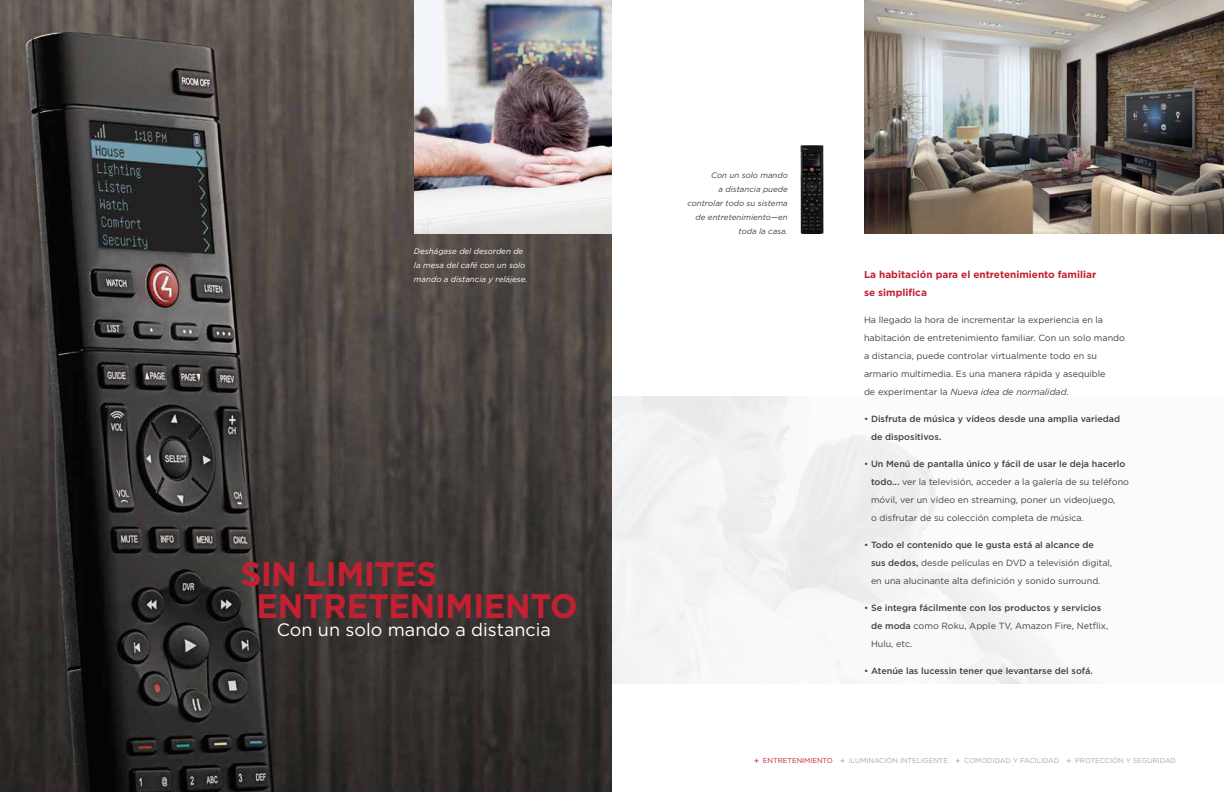
<style>
.page{position:relative;width:1224px;height:792px;background:#fff}
.page>*{position:absolute;margin:0;border:0;box-sizing:border-box;transform-origin:0 0}
.t1{font:700 34px/32px "Gotham";letter-spacing:-.01em;color:#c32032;scale:.95 1}
.t2{font:18px "Gotham";color:#fff}
.t3{font:700 10px/18px "Gotham";color:#c32032}
.t4{font:9px/18px "Gotham";color:#414042}
.t5{font:500 9px/18px "Gotham";color:#414042}
.t6{font:italic 8px/14px "Gotham";color:#414042;text-align:right}
.t7{font:italic 8px/14px "Gotham";color:#fff}
.t8{font:7px "Gotham";color:#a7a9ac}
.s1{font-style:normal}
.s2{font-style:italic}
.s3{font-weight:400}
.s4{font-weight:500}
.s5{font-size:9px;color:#c32032}
.s6{color:#c32032}
.s7{font-size:9px}
</style>
<div class="page">
<img style="left:0;top:0;width:612px;height:792px">
<img style="left:864px;top:0;width:360px;height:234px">
<img style="left:414px;top:0;width:198px;height:234px">
<img style="left:801px;top:145px;width:23px;height:89px">
<p class="t7" style="left:414px;top:244px;width:115px">Deshágase del desorden de la mesa del café con un solo mando a distancia y relájese.</p>
<h1 class="t1" style="left:257px;top:558px;width:339px;text-indent:-16px">SIN LIMITES<br>ENTRETENIMIENTO</h1>
<h2 class="t2" style="left:277px;top:618px;width:276px">Con un solo mando a distancia</h2>
<p class="t6" style="left:687px;top:168px;width:102px">Con un solo mando<br>a distancia puede controlar todo su sistema de entretenimiento<span class="s1">—</span>en toda la casa.</p>
<p class="t3" style="left:864px;top:265px;width:234px">La habitación para el entretenimiento familiar se simplifica</p>
<p class="t4" style="left:864px;top:311px;width:263px">Ha llegado la hora de incrementar la experiencia en la habitación de entretenimiento familiar. Con un solo mando a distancia, puede controlar virtualmente todo en su armario multimedia. Es una manera rápida y asequible<br>de experimentar la <span class="s2">Nueva idea de normalidad.</span></p>
<p class="t5" style="left:871px;top:410px;width:251px;text-indent:-7px"><span class="s3">•</span> Disfruta de música y vídeos desde una amplia variedad de dispositivos.</p>
<p class="t4" style="left:871px;top:455px;width:260px;text-indent:-7px">• <span class="s4">Un Menú de pantalla único y fácil de usar le deja hacerlo todo...</span> ver la televisión, acceder a la galería de su teléfono móvil, ver un vídeo en streaming, poner un videojuego,<br>o disfrutar de su colección completa de música.</p>
<p class="t4" style="left:871px;top:536px;width:243px;text-indent:-7px">• <span class="s4">Todo el contenido que le gusta está al alcance de<br>sus dedos,</span> desde películas en DVD a televisión digital, en una alucinante alta definición y sonido surround.</p>
<p class="t5" style="left:871px;top:599px;width:239px;text-indent:-7px"><span class="s3">•</span> Se integra fácilmente con los productos y servicios de moda <span class="s3">como Roku, Apple TV, Amazon Fire, Netflix,<br>Hulu, etc.</span></p>
<p class="t5" style="left:864px;top:662px;width:230px"><span class="s3">•</span> Atenúe las lucessin tener que levantarse del sofá.</p>
<p class="t8" style="left:754px;top:756px;width:424px"><span class="s5">+</span> <span class="s6">ENTRETENIMIENTO</span> <span class="s7">+</span> ILUMINACIÓN INTELIGENTE <span class="s7">+</span> COMODIDAD Y FACILIDAD <span class="s7">+</span> PROTECCIÓN Y SEGURIDAD</p>
</div>
